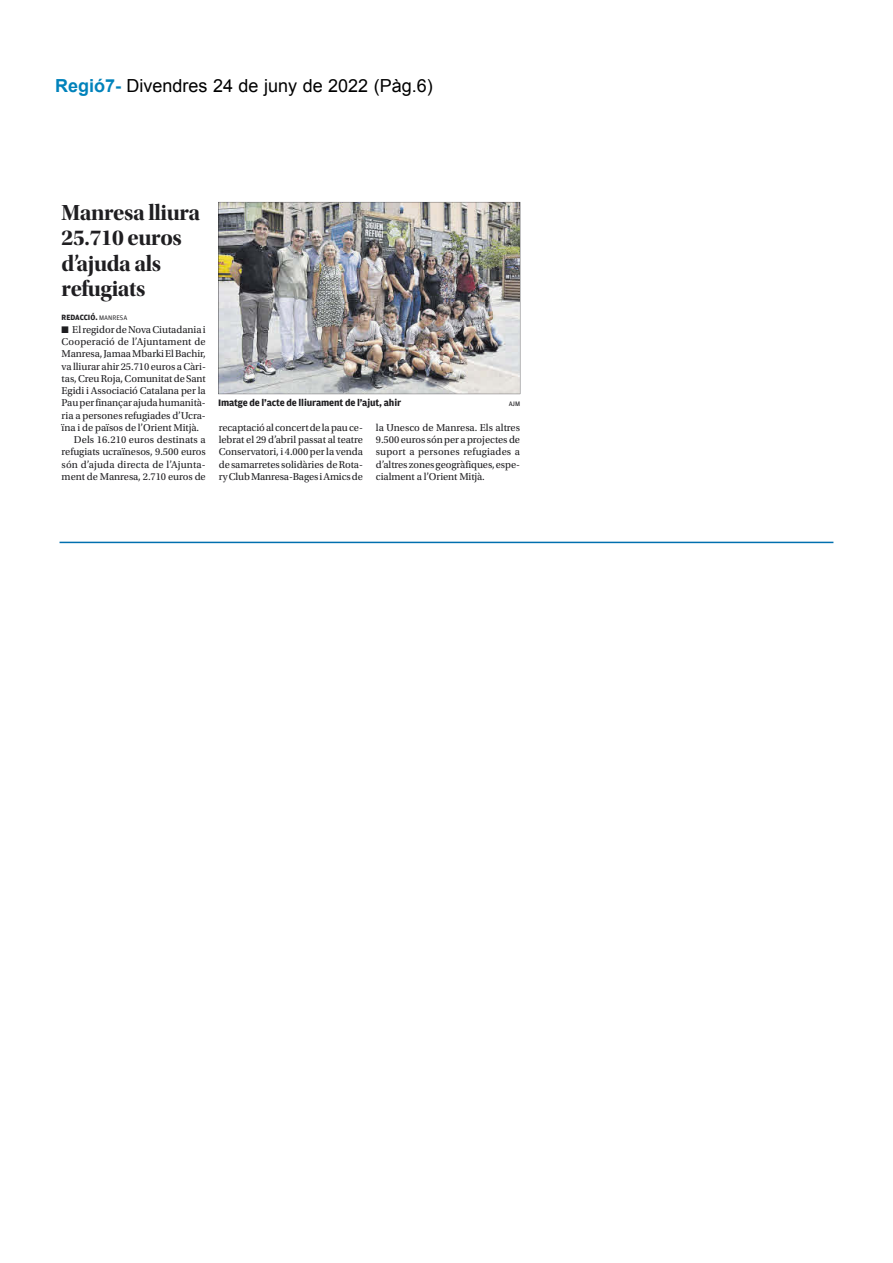
<style>
.page{position:relative;width:893px;height:1263px;background:#fff}
.page>*{position:absolute;margin:0;border:0;box-sizing:border-box;transform-origin:0 0}
.t1{font:22.65px/25.3px "Utopia Std Bold Disp";letter-spacing:-.015em;color:#1f1e21}
.t2{font:18px "Arial";color:#000}
.t3{font:10.5px/12.3px "Utopia Std";letter-spacing:-.005em;color:#1f1e21;text-align:justify}
.t4{font:10.5px "Utopia Std";letter-spacing:.015em;color:#1f1e21}
.t5{font:700 9.9px "Amplitude";letter-spacing:-.01em;color:#1f1e21}
.t6{font:700 8.1px "Amplitude";color:#1f1e21;scale:.95 1}
.t7{font:6.9px "Amplitude";color:#1f1e21}
.s1{font-weight:700;color:#0082bb}
.s2{font-weight:400;font-size:7.05px}
</style>
<div class="page">
<hr style="left:60px;top:542px;width:773px;height:1px;background:#006faf">
<img style="left:218px;top:202px;width:302px;height:192px">
<h2 class="t2" style="left:55px;top:74px;width:379px"><span class="s1">Regió7-</span> Divendres 24 de juny de 2022 (Pàg.6)</h2>
<p class="t3" style="left:62px;top:78px;width:146px">més d’un centenar de persones.</p>
<p class="t3" style="left:219px;top:78px;width:146px">fer l’encesa del peveter instal·lat a</p>
<h1 class="t1" style="left:62px;top:200px;width:140px">Manresa lliura<br>25.710 euros d’ajuda als refugiats</h1>
<p class="t6" style="left:62px;top:313px;width:71px">REDACCIÓ. <span class="s2">MANRESA</span></p>
<p class="t3" style="left:62px;top:323px;width:146px">■ El regidor de Nova Ciutadania i</p>
<p class="t4" style="left:62px;top:336px;width:146px">Cooperació de l’Ajuntament de</p>
<p class="t3" style="left:62px;top:348px;width:146px">Manresa, Jamaa Mbarki El Bachir,</p>
<p class="t3" style="left:62px;top:360px;width:146px">va lliurar ahir 25.710 euros a Càri-</p>
<p class="t3" style="left:62px;top:372px;width:146px">tas, Creu Roja, Comunitat de Sant</p>
<p class="t3" style="left:62px;top:385px;width:146px">Egidi i Associació Catalana per la</p>
<p class="t3" style="left:62px;top:397px;width:146px">Pau per finançar ajuda humanità-</p>
<p class="t3" style="left:62px;top:409px;width:146px">ria a persones refugiades d’Ucra-</p>
<p class="t3" style="left:62px;top:421px;width:139px">ïna i de països de l’Orient Mitjà.</p>
<p class="t3" style="left:74px;top:434px;width:133px">Dels 16.210 euros destinats a</p>
<p class="t3" style="left:62px;top:446px;width:146px">refugiats ucraïnesos, 9.500 euros</p>
<p class="t4" style="left:62px;top:459px;width:146px">són d’ajuda directa de l’Ajunta-</p>
<p class="t3" style="left:62px;top:470px;width:146px">ment de Manresa, 2.710 euros de</p>
<p class="t5" style="left:218px;top:397px;width:185px">Imatge de l’acte de lliurament de l’ajut, ahir</p>
<p class="t7" style="left:509px;top:400px;width:13px">AJM</p>
<p class="t3" style="left:219px;top:421px;width:146px">recaptació al concert de la pau ce&shy;lebrat el 29 d’abril passat al teatre Conservatori, i 4.000 per la venda de samarretes solidàries de Rota&shy;ry Club Manresa-Bages i Amics de</p>
<p class="t3" style="left:376px;top:421px;width:146px">la Unesco de Manresa. Els altres 9.500 euros són per a projectes de suport a persones refugiades a d’altres zones geogràfiques, espe&shy;cialment a l’Orient Mitjà.</p>
</div>
